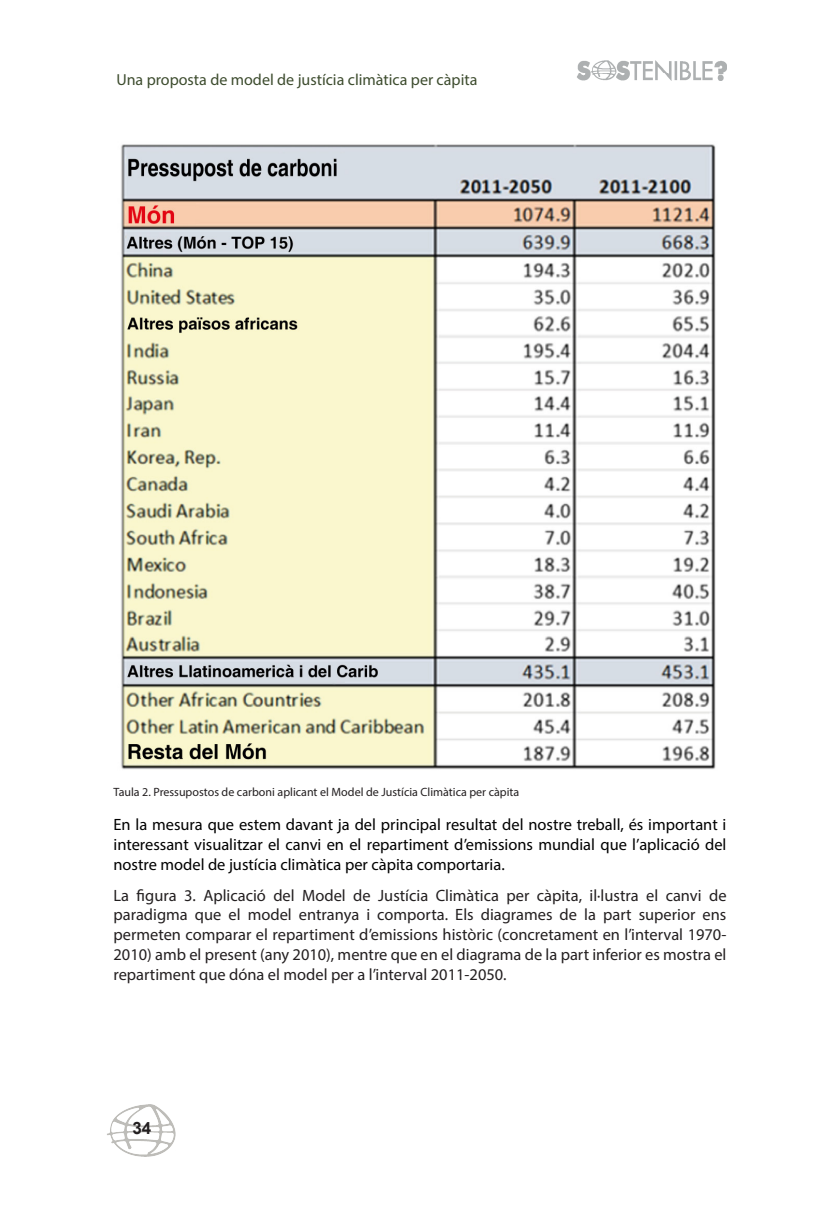
<style>
.page{position:relative;width:840px;height:1214px;background:#fff}
.page>*{position:absolute;margin:0;border:0;box-sizing:border-box;transform-origin:0 0}
.t1{font:700 17px "Arial";color:#231f20}
.t2{font:16.4px/19.8px "Myriad Pro";color:#231f20;text-align:justify}
.t3{font:16.4px/19.6px "Myriad Pro";color:#000;text-align:justify}
.t4{font:16px "Myriad Pro";color:#3d4c2e}
.t5{font:12px "Myriad Pro";color:#231f20}
</style>
<div class="page">
<img style="left:107px;top:1104px;width:69px;height:53px">
<img style="left:577px;top:60px;width:149px;height:21px">
<img style="left:121px;top:144px;width:595px;height:626px">
<p class="t4" style="left:116px;top:70px;width:362px">Una proposta de model de justícia climàtica per càpita</p>
<p class="t5" style="left:113px;top:784px;width:407px">Taula 2. Pressupostos de carboni aplicant el Model de Justícia Climàtica per càpita</p>
<p class="t3" style="left:113px;top:814px;width:614px">En la mesura que estem davant ja del principal resultat del nostre treball, és important i interessant visualitzar el canvi en el repartiment d’emissions mundial que l’aplicació del nostre model de justícia climàtica per càpita comportaria.</p>
<p class="t2" style="left:113px;top:884px;width:614px">La figura 3. Aplicació del Model de Justícia Climàtica per càpita, il·lustra el canvi de paradigma que el model entranya i comporta. Els diagrames de la part superior ens permeten comparar el repartiment d’emissions històric (concretament en l’interval 1970- 2010) amb el present (any 2010), mentre que en el diagrama de la part inferior es mostra el repartiment que dóna el model per a l’interval 2011-2050.</p>
<p class="t1" style="left:132px;top:1116px;width:20px">34</p>
</div>
